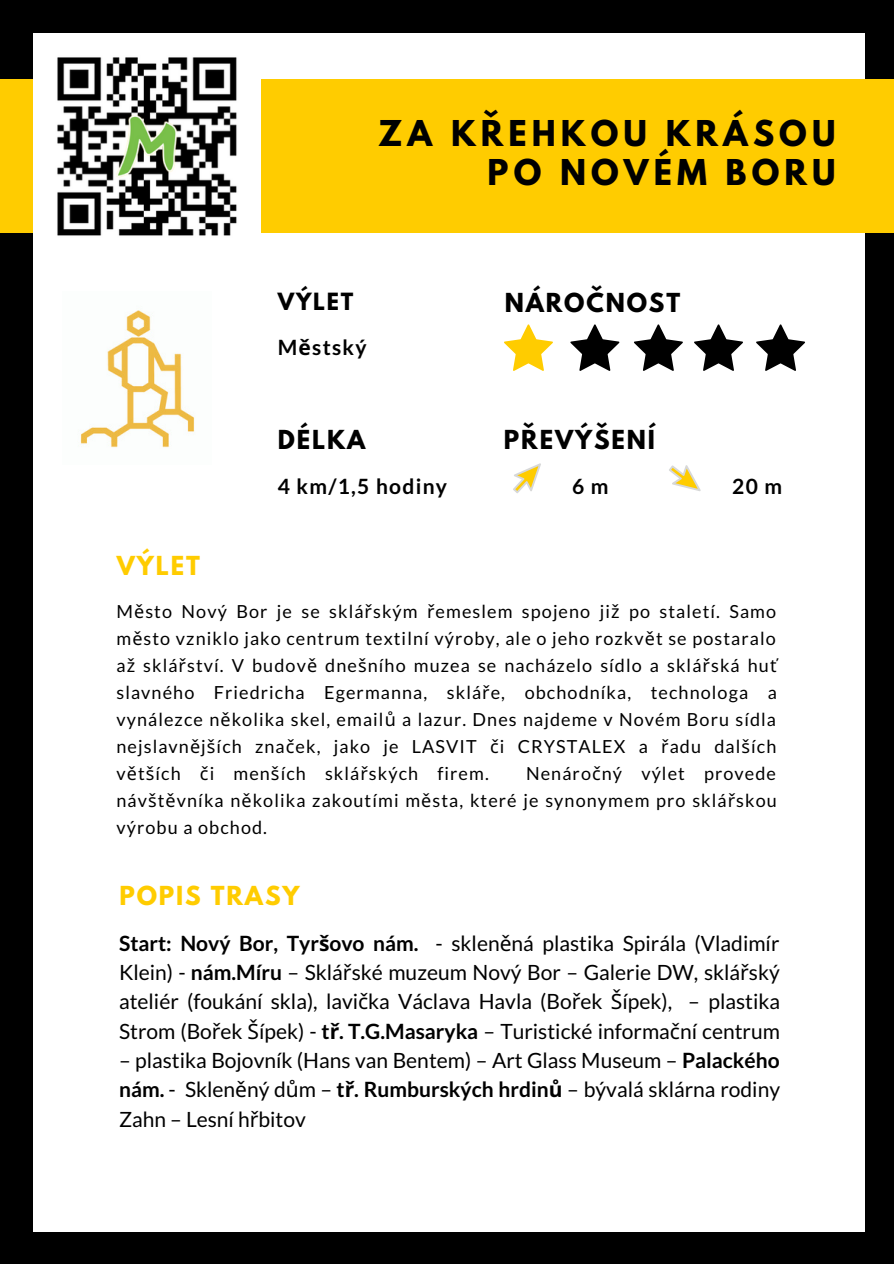
<style>
.page{position:relative;width:894px;height:1264px;background:#fff}
.page>*{position:absolute;margin:0;border:0;box-sizing:border-box;transform-origin:0 0}
.t1{font:700 31.5px/39.5px "League Spartan";letter-spacing:.16em;color:#000;text-align:right}
.t2{font:700 23.25px "League Spartan";letter-spacing:.08em;color:#000}
.t3{font:700 23.25px "League Spartan";letter-spacing:.08em;color:#fc0}
.t4{font:21px/29.2px "Lato";color:#000;text-align:justify}
.t5{font:700 21px "Lato";letter-spacing:.06em;color:#000}
.t6{font:700 21px "League Spartan";letter-spacing:.08em;color:#000}
.t7{font:18px/27px "Lato";letter-spacing:.06em;color:#000;text-align:justify}
.s1{font-family:"Noto Sans"}
.s2{font-weight:700}
.s3{font-family:"Noto Sans";font-weight:700}
</style>
<div class="page">
<div style="left:0;top:0;width:893px;height:1263px;background:#000"></div>
<div style="left:34px;top:33px;width:830px;height:1198px;background:#fff"></div>
<div style="left:0;top:80px;width:893px;height:153px;background:#fc0"></div>
<svg style="left:504px;top:324px;width:49px;height:47px"></svg>
<svg style="left:570px;top:324px;width:49px;height:47px"></svg>
<svg style="left:694px;top:324px;width:49px;height:47px"></svg>
<svg style="left:634px;top:324px;width:49px;height:47px"></svg>
<svg style="left:756px;top:324px;width:49px;height:47px"></svg>
<svg style="left:513px;top:463px;width:28px;height:30px"></svg>
<svg style="left:669px;top:465px;width:31px;height:26px"></svg>
<img style="left:80px;top:310px;width:115px;height:138px">
<img style="left:34px;top:57px;width:226px;height:179px">
<h1 class="t1" style="left:378px;top:117px;width:458px">ZA KŘEHKOU KRÁSOU<br>PO NOVÉM BORU</h1>
<p class="t6" style="left:278px;top:291px;width:77px">VÝLET</p>
<p class="t2" style="left:504px;top:291px;width:177px">NÁROČNOST</p>
<p class="t5" style="left:278px;top:334px;width:90px">M<span class="s1">ě</span>stský</p>
<p class="t3" style="left:117px;top:554px;width:84px">VÝLET</p>
<p class="t2" style="left:278px;top:428px;width:89px">DÉLKA</p>
<p class="t5" style="left:278px;top:473px;width:171px">4 km/1,5 hodiny</p>
<p class="t2" style="left:504px;top:428px;width:152px">PŘEVÝŠENÍ</p>
<p class="t5" style="left:572px;top:473px;width:38px">6 m</p>
<p class="t5" style="left:732px;top:473px;width:51px">20 m</p>
<p class="t7" style="left:116px;top:597px;width:661px">M<span class="s1">ě</span>sto Nový Bor je se sklá<span class="s1">ř</span>ským <span class="s1">ř</span>emeslem spojeno ji<span class="s1">ž</span> po staletí. Samo m<span class="s1">ě</span>sto vzniklo jako centrum textilní výroby, ale o jeho rozkv<span class="s1">ě</span>t se postaralo a<span class="s1">ž</span> sklá<span class="s1">ř</span>ství. V budov<span class="s1">ě</span> dne<span class="s1">š</span>ního muzea se nacházelo sídlo a sklá<span class="s1">ř</span>ská hu<span class="s1">ť </span>slavného Friedricha Egermanna, sklá<span class="s1">ř</span>e, obchodníka, technologa a vynálezce n<span class="s1">ě</span>kolika skel, email<span class="s1">ů</span> a lazur. Dnes najdeme v Novém Boru sídla nejslavn<span class="s1">ě</span>j<span class="s1">š</span>ích zna<span class="s1">č</span>ek, jako je LASVIT <span class="s1">č</span>i CRYSTALEX a <span class="s1">ř</span>adu dal<span class="s1">š</span>ích v<span class="s1">ě</span>t<span class="s1">š</span>ích <span class="s1">č</span>i men<span class="s1">š</span>ích sklá<span class="s1">ř</span>ských firem.</p>
<p class="t7" style="left:116px;top:759px;width:661px;text-indent:409px">Nenáro<span class="s1">č</span>ný výlet provede náv<span class="s1">š</span>t<span class="s1">ě</span>vníka n<span class="s1">ě</span>kolika zakoutími m<span class="s1">ě</span>sta, které je synonymem pro sklá<span class="s1">ř</span>skou výrobu a obchod.</p>
<p class="t3" style="left:119px;top:884px;width:181px">POPIS TRASY</p>
<p class="t4" style="left:119px;top:928px;width:662px"><span class="s2">Start: Nový Bor, Tyr</span><span class="s3">š</span><span class="s2">ovo nám.</span> - sklen<span class="s1">ě</span>ná plastika Spirála (Vladimír Klein) - <span class="s2">nám.Míru</span> – Sklá<span class="s1">ř</span>ské muzeum Nový Bor – Galerie DW, sklá<span class="s1">ř</span>ský ateliér (foukání skla), lavi<span class="s1">č</span>ka Václava Havla (Bo<span class="s1">ř</span>ek <span class="s1">Š</span>ípek), – plastika Strom (Bo<span class="s1">ř</span>ek <span class="s1">Š</span>ípek) - <span class="s2">t</span><span class="s3">ř</span><span class="s2">. T.G.Masaryka</span> – Turistické informa<span class="s1">č</span>ní centrum</p>
<p class="t4" style="left:119px;top:1045px;width:662px">– plastika Bojovník (Hans van Bentem) – Art Glass Museum – <span class="s2">Palackého nám.</span> - Sklen<span class="s1">ě</span>ný d<span class="s1">ů</span>m – <span class="s2">t</span><span class="s3">ř</span><span class="s2">. Rumburských hrdin</span><span class="s3">ů</span> – bývalá sklárna rodiny Zahn – Lesní h<span class="s1">ř</span>bitov</p>
</div>
